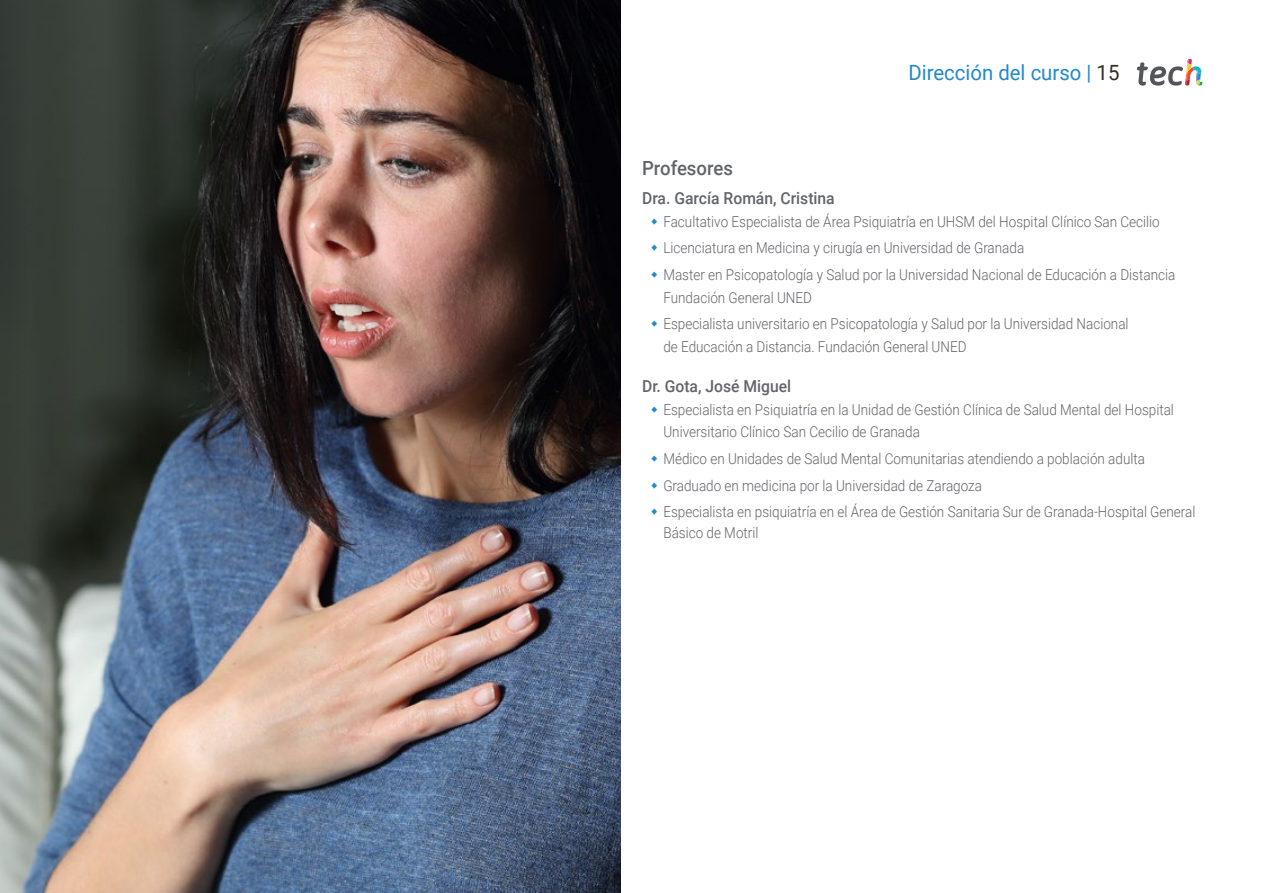
<style>
.page{position:relative;width:1263px;height:893px;background:#fff}
.page>*{position:absolute;margin:0;border:0;box-sizing:border-box;transform-origin:0 0}
.t1{font:21px "Roboto";color:#2488c9}
.t2{font:500 19.5px "Roboto";color:#61646a;scale:.95 1}
.t3{font:500 16.5px "Roboto";color:#61646a;scale:.95 1}
.t4{font:300 15px/26.7px "Roboto";color:#61646a;scale:.9 1}
.s1{color:#312e20}
</style>
<div class="page">
<img style="left:0;top:0;width:621px;height:893px">
<svg style="left:1137px;top:59px;width:65px;height:27px"></svg>
<h2 class="t2" style="left:642px;top:154px;width:97px">Profesores</h2>
<h1 class="t1" style="left:908px;top:57px;width:213px">Dirección del curso | <span class="s1">15</span></h1>
<p class="t3" style="left:642px;top:187px;width:204px">Dra. García Román, Cristina</p>
<p class="t4" style="left:663px;top:207px;width:570px">Facultativo Especialista de Área Psiquiatría en UHSM del Hospital Clínico San Cecilio<br>Licenciatura en Medicina y cirugía en Universidad de Granada<br>Master en Psicopatología y Salud por la Universidad Nacional de Educación a Distancia</p>
<p class="t4" style="left:663px;top:283px;width:518px">Fundación General UNED<br>Especialista universitario en Psicopatología y Salud por la Universidad Nacional</p>
<p class="t4" style="left:663px;top:333px;width:338px">de Educación a Distancia. Fundación General UNED</p>
<p class="t3" style="left:642px;top:375px;width:158px">Dr. Gota, José Miguel</p>
<p class="t4" style="left:663px;top:397px;width:569px;line-height:22.5px">Especialista en Psiquiatría en la Unidad de Gestión Clínica de Salud Mental del Hospital<br>Universitario Clínico San Cecilio de Granada</p>
<p class="t4" style="left:663px;top:445px;width:593px">Médico en Unidades de Salud Mental Comunitarias atendiendo a población adulta<br>Graduado en medicina por la Universidad de Zaragoza<br>Especialista en psiquiatría en el Área de Gestión Sanitaria Sur de Granada-Hospital General</p>
<p class="t4" style="left:663px;top:519px;width:107px">Básico de Motril</p>
</div>
